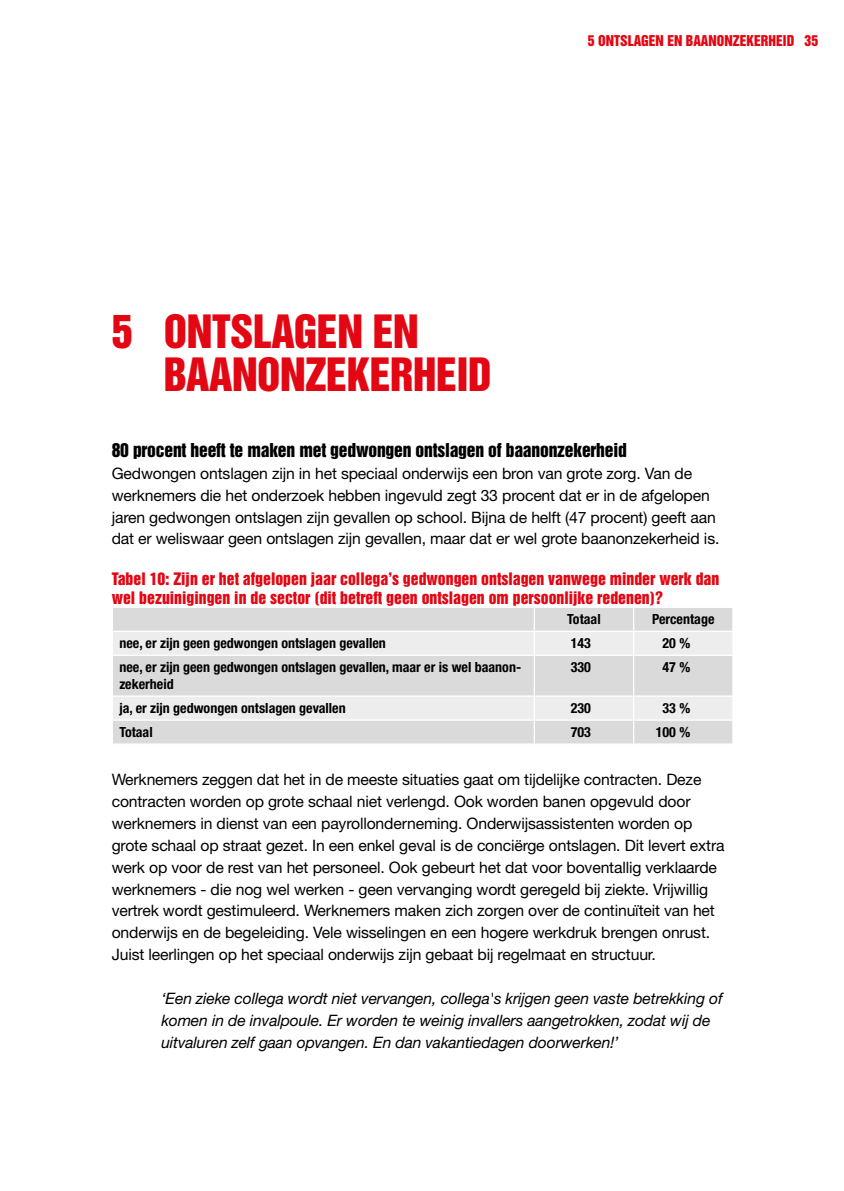
<style>
.page{position:relative;width:844px;height:1191px;background:#fff}
.page>*{position:absolute;margin:0;border:0;box-sizing:border-box;transform-origin:0 0}
.t1{font:42px/43.8px "Helvetica Inserat LT Std";letter-spacing:-.01em;color:#e30613}
.t2{font:17.5px "Helvetica Inserat LT Std";letter-spacing:-.01em;color:#000}
.t3{font:15.75px/21.9px "Helvetica Neue LT Std";letter-spacing:-.01em;color:#000}
.t4{font:italic 15.75px/21.9px "Helvetica Neue LT Std";letter-spacing:-.01em;color:#000}
.t5{font:15.75px/18.9px "Helvetica Inserat LT Std";color:#e30613}
.t6{font:700 condensed 14px/16.8px "Helvetica Neue LT Std";color:#000}
.t7{font:13.65px "Helvetica Inserat LT Std";color:#e30613}
</style>
<div class="page">
<div style="left:113px;top:608px;width:619px;height:135px;background:#dadada"></div>
<svg style="left:113px;top:632px;width:619px;height:87px;background:#e4e4e4"></svg>
<hr style="left:112px;top:630px;width:422px;height:2px;background:#fff">
<hr style="left:534px;top:630px;width:99px;height:2px;background:#fff">
<hr style="left:633px;top:630px;width:100px;height:2px;background:#fff">
<svg style="left:732px;top:608px;width:1px;height:23px"></svg>
<hr style="left:112px;top:654px;width:422px;height:2px;background:#fff">
<hr style="left:534px;top:654px;width:99px;height:2px;background:#fff">
<hr style="left:633px;top:654px;width:100px;height:2px;background:#fff">
<hr style="left:112px;top:695px;width:422px;height:2px;background:#fff">
<hr style="left:534px;top:695px;width:99px;height:2px;background:#fff">
<hr style="left:633px;top:695px;width:100px;height:2px;background:#fff">
<hr style="left:112px;top:719px;width:422px;height:2px;background:#fff">
<hr style="left:534px;top:719px;width:99px;height:2px;background:#fff">
<hr style="left:633px;top:719px;width:100px;height:2px;background:#fff">
<svg style="left:732px;top:721px;width:1px;height:22px"></svg>
<hr style="left:533px;top:608px;width:2px;height:22px;background:#fff">
<hr style="left:533px;top:632px;width:2px;height:22px;background:#fff">
<hr style="left:533px;top:656px;width:2px;height:39px;background:#fff">
<hr style="left:533px;top:697px;width:2px;height:22px;background:#fff">
<hr style="left:533px;top:721px;width:2px;height:22px;background:#fff">
<hr style="left:632px;top:608px;width:2px;height:22px;background:#fff">
<hr style="left:632px;top:632px;width:2px;height:22px;background:#fff">
<hr style="left:632px;top:656px;width:2px;height:39px;background:#fff">
<hr style="left:632px;top:697px;width:2px;height:22px;background:#fff">
<hr style="left:632px;top:721px;width:2px;height:22px;background:#fff">
<p class="t7" style="left:587px;top:32px;width:208px">5 ONTSLAGEN EN BAANONZEKERHEID</p>
<p class="t7" style="left:804px;top:32px;width:15px">35</p>
<h1 class="t1" style="left:164px;top:310px;width:329px;text-indent:-52px">5 ONTSLAGEN EN<br>BAANONZEKERHEID</h1>
<p class="t2" style="left:112px;top:439px;width:516px">80 procent heeft te maken met gedwongen ontslagen of baanonzekerheid</p>
<p class="t3" style="left:112px;top:462px;width:609px">Gedwongen ontslagen zijn in het speciaal onderwijs een bron van grote zorg. Van de werknemers die het onderzoek hebben ingevuld zegt 33 procent dat er in de afgelopen jaren gedwongen ontslagen zijn gevallen op school. Bijna de helft (47 procent) geeft aan dat er weliswaar geen ontslagen zijn gevallen, maar dat er wel grote baanonzekerheid is.</p>
<p class="t5" style="left:112px;top:570px;width:609px">Tabel 10: Zijn er het afgelopen jaar collega’s gedwongen ontslagen vanwege minder werk dan wel bezuinigingen in de sector (dit betreft geen ontslagen om persoonlijke redenen)?</p>
<p class="t6" style="left:567px;top:610px;width:35px">Totaal</p>
<p class="t6" style="left:652px;top:610px;width:64px">Percentage</p>
<p class="t6" style="left:119px;top:634px;width:268px">nee, er zijn geen gedwongen ontslagen gevallen</p>
<p class="t6" style="left:570px;top:634px;width:22px">143</p>
<p class="t6" style="left:662px;top:634px;width:29px">20 %</p>
<p class="t6" style="left:119px;top:658px;width:403px">nee, er zijn geen gedwongen ontslagen gevallen, maar er is wel baanon&shy;zekerheid</p>
<p class="t6" style="left:570px;top:658px;width:22px">330</p>
<p class="t6" style="left:662px;top:658px;width:29px">47 %</p>
<p class="t6" style="left:119px;top:699px;width:228px">ja, er zijn gedwongen ontslagen gevallen</p>
<p class="t6" style="left:570px;top:699px;width:22px">230</p>
<p class="t6" style="left:662px;top:699px;width:29px">33 %</p>
<p class="t6" style="left:119px;top:723px;width:35px">Totaal</p>
<p class="t6" style="left:570px;top:723px;width:22px">703</p>
<p class="t6" style="left:655px;top:723px;width:36px">100 %</p>
<p class="t3" style="left:112px;top:768px;width:614px">Werknemers zeggen dat het in de meeste situaties gaat om tijdelijke contracten. Deze contracten worden op grote schaal niet verlengd. Ook worden banen opgevuld door werknemers in dienst van een payrollonderneming. Onderwijsassistenten worden op grote schaal op straat gezet. In een enkel geval is de conciërge ontslagen. Dit levert extra werk op voor de rest van het personeel. Ook gebeurt het dat voor boventallig verklaarde werknemers - die nog wel werken - geen vervanging wordt geregeld bij ziekte. Vrijwillig vertrek wordt gestimuleerd. Werknemers maken zich zorgen over de continuïteit van het onderwijs en de begeleiding. Vele wisselingen en een hogere werkdruk brengen onrust.<br>Juist leerlingen op het speciaal onderwijs zijn gebaat bij regelmaat en structuur.</p>
<p class="t4" style="left:161px;top:987px;width:562px">‘Een zieke collega wordt niet vervangen, collega's krijgen geen vaste betrekking of komen in de invalpoule. Er worden te weinig invallers aangetrokken, zodat wij de uitvaluren zelf gaan opvangen. En dan vakantiedagen doorwerken!’</p>
</div>
